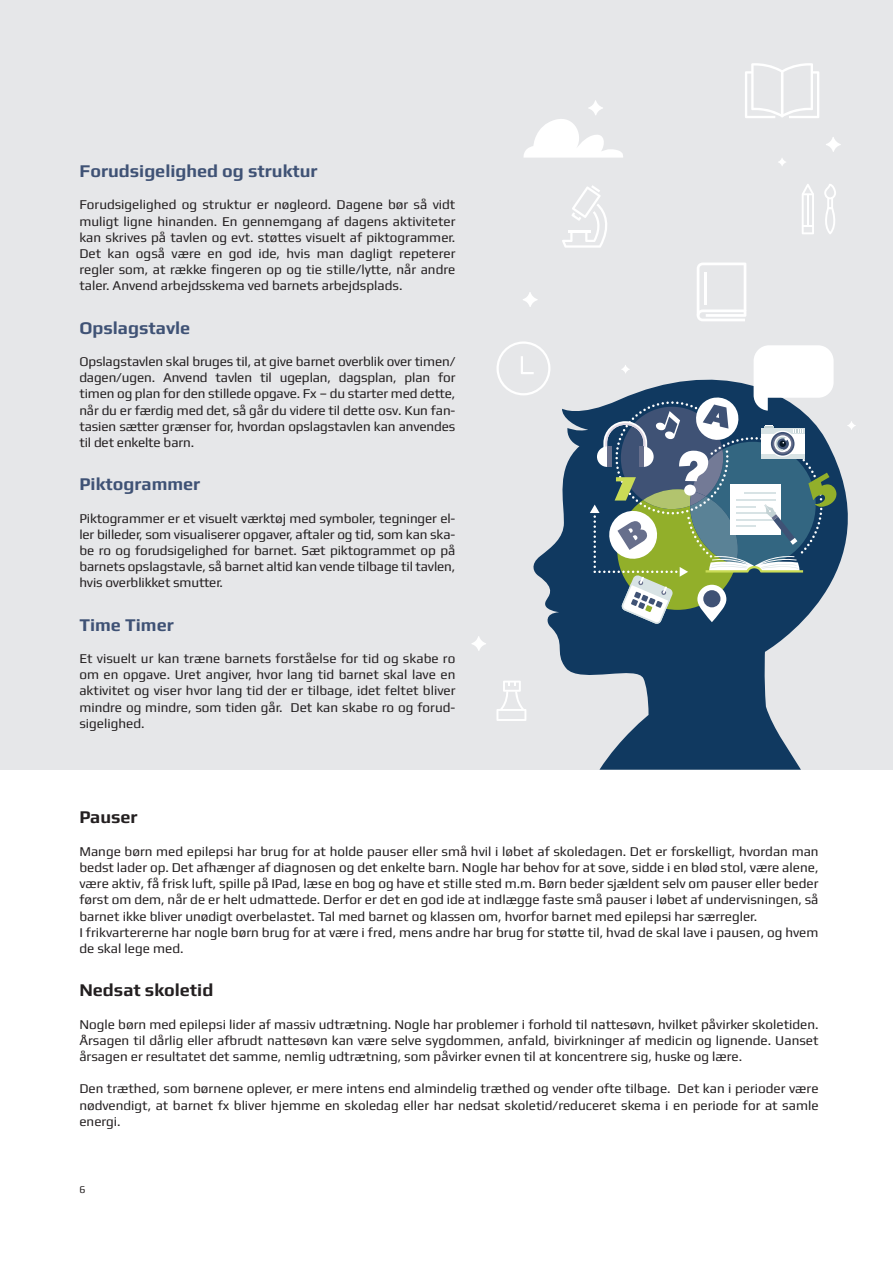
<style>
.page{position:relative;width:893px;height:1263px;background:#fff}
.page>*{position:absolute;margin:0;border:0;box-sizing:border-box;transform-origin:0 0}
.t1{font:700 18px "Play";color:#3f5275}
.t2{font:700 18px "Play";color:#231f20}
.t3{font:13.5px/16.2px "Play";color:#231f20;text-align:justify}
.t4{font:10.5px "Play";color:#231f20}
</style>
<div class="page">
<div style="left:0;top:0;width:893px;height:770px;background:#e6e7e9"></div>
<svg style="left:523px;top:292px;width:15px;height:15px"></svg>
<svg style="left:826px;top:137px;width:15px;height:15px"></svg>
<svg style="left:778px;top:158px;width:8px;height:8px"></svg>
<svg style="left:471px;top:636px;width:15px;height:15px"></svg>
<svg style="left:697px;top:263px;width:49px;height:58px"></svg>
<hr style="left:704px;top:272px;width:2px;height:33px;background:#fff">
<svg style="left:745px;top:63px;width:74px;height:55px"></svg>
<svg style="left:802px;top:184px;width:12px;height:50px"></svg>
<svg style="left:824px;top:184px;width:12px;height:50px"></svg>
<svg style="left:562px;top:185px;width:45px;height:63px"></svg>
<svg style="left:496px;top:341px;width:52px;height:54px"></svg>
<svg style="left:529px;top:357px;width:327px;height:413px"></svg>
<svg style="left:496px;top:681px;width:30px;height:40px"></svg>
<svg style="left:590px;top:345px;width:247px;height:279px"></svg>
<svg style="left:523px;top:100px;width:100px;height:58px"></svg>
<h1 class="t1" style="left:79px;top:160px;width:240px">Forudsigelighed og struktur</h1>
<p class="t3" style="left:79px;top:196px;width:378px">Forudsigelighed og struktur er nøgleord. Dagene bør så vidt muligt ligne hinanden. En gennemgang af dagens aktiviteter kan skrives på tavlen og evt. støttes visuelt af piktogrammer.<br>Det kan også være en god ide, hvis man dagligt repeterer regler som, at række fingeren op og tie stille/lytte, når andre taler. Anvend arbejdsskema ved barnets arbejdsplads.</p>
<h1 class="t1" style="left:79px;top:317px;width:112px">Opslagstavle</h1>
<p class="t3" style="left:79px;top:353px;width:378px">Opslagstavlen skal bruges til, at give barnet overblik over timen/ dagen/ugen. Anvend tavlen til ugeplan, dagsplan, plan for timen og plan for den stillede opgave. Fx – du starter med dette, når du er færdig med det, så går du videre til dette osv. Kun fan&shy;tasien sætter grænser for, hvordan opslagstavlen kan anvendes til det enkelte barn.</p>
<h1 class="t1" style="left:79px;top:473px;width:123px">Piktogrammer</h1>
<p class="t3" style="left:79px;top:510px;width:378px">Piktogrammer er et visuelt værktøj med symboler, tegninger el&shy;ler billeder, som visualiserer opgaver, aftaler og tid, som kan ska&shy;be ro og forudsigelighed for barnet. Sæt piktogrammet op på barnets opslagstavle, så barnet altid kan vende tilbage til tavlen, hvis overblikket smutter.</p>
<h1 class="t1" style="left:79px;top:614px;width:96px">Time Timer</h1>
<p class="t3" style="left:79px;top:650px;width:378px">Et visuelt ur kan træne barnets forståelse for tid og skabe ro om en opgave. Uret angiver, hvor lang tid barnet skal lave en aktivitet og viser hvor lang tid der er tilbage, idet feltet bliver mindre og mindre, som tiden går. Det kan skabe ro og forud&shy;sigelighed.</p>
<h1 class="t2" style="left:79px;top:807px;width:60px">Pauser</h1>
<p class="t3" style="left:79px;top:843px;width:741px;text-align:left">Mange børn med epilepsi har brug for at holde pauser eller små hvil i løbet af skoledagen. Det er forskelligt, hvordan man bedst lader op. Det afhænger af diagnosen og det enkelte barn. Nogle har behov for at sove, sidde i en blød stol, være alene, være aktiv, få frisk luft, spille på IPad, læse en bog og have et stille sted m.m. Børn beder sjældent selv om pauser eller beder først om dem, når de er helt udmattede. Derfor er det en god ide at indlægge faste små pauser i løbet af undervisningen, så barnet ikke bliver unødigt overbelastet. Tal med barnet og klassen om, hvorfor barnet med epilepsi har særregler.<br>I frikvartererne har nogle børn brug for at være i fred, mens andre har brug for støtte til, hvad de skal lave i pausen, og hvem de skal lege med.</p>
<h1 class="t2" style="left:79px;top:979px;width:135px">Nedsat skoletid</h1>
<p class="t3" style="left:79px;top:1016px;width:741px">Nogle børn med epilepsi lider af massiv udtrætning. Nogle har problemer i forhold til nattesøvn, hvilket påvirker skoletiden.<br>Årsagen til dårlig eller afbrudt nattesøvn kan være selve sygdommen, anfald, bivirkninger af medicin og lignende. Uanset årsagen er resultatet det samme, nemlig udtrætning, som påvirker evnen til at koncentrere sig, huske og lære.</p>
<p class="t3" style="left:79px;top:1080px;width:741px">Den træthed, som børnene oplever, er mere intens end almindelig træthed og vender ofte tilbage. Det kan i perioder være nødvendigt, at barnet fx bliver hjemme en skoledag eller har nedsat skoletid/reduceret skema i en periode for at samle energi.</p>
<p class="t4" style="left:79px;top:1183px;width:8px">6</p>
</div>
